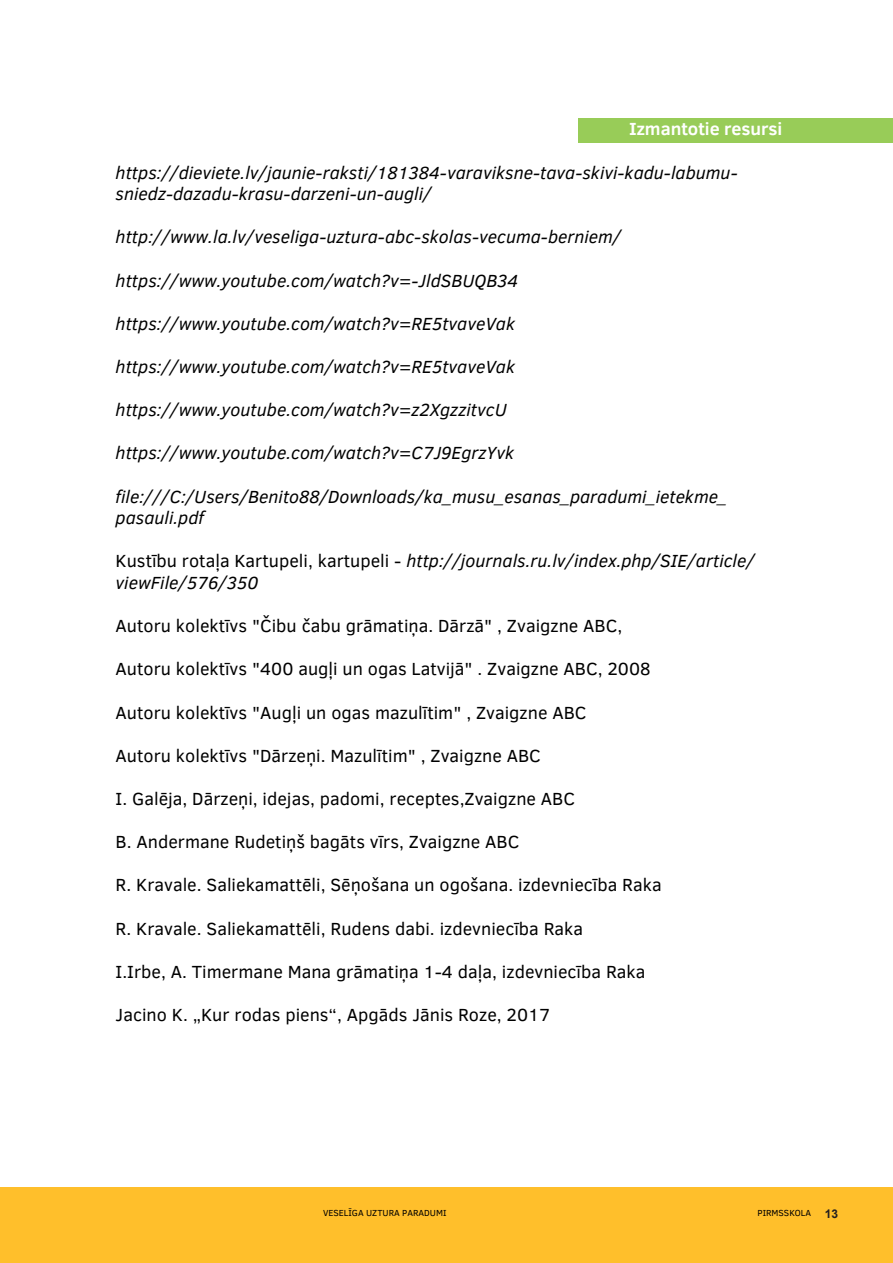
<style>
.page{position:relative;width:893px;height:1263px;background:#fff}
.page>*{position:absolute;margin:0;border:0;box-sizing:border-box;transform-origin:0 0}
.t1{font:italic 18px/21.6px "Clear Sans";color:#000}
.t2{font:18px "Clear Sans";color:#000}
.t3{font:700 18px "Clear Sans";color:#fff}
.t4{font:9px "Clear Sans";color:#000}
.s1{font-style:normal}
.s2{font-family:"Arial";font-weight:700;font-size:12px;color:#231f20}
</style>
<div class="page">
<div style="left:0;top:1188px;width:893px;height:75px;background:#ffbf2b"></div>
<div style="left:578px;top:119px;width:315px;height:24px;background:#98cc58"></div>
<p class="t3" style="left:629px;top:116px;width:155px">Izmantotie resursi</p>
<p class="t1" style="left:116px;top:161px;width:624px">https://dieviete.lv/jaunie-raksti/181384-varaviksne-tava-skivi-kadu-labumu&shy;sniedz-dazadu-krasu-darzeni-un-augli/</p>
<p class="t1" style="left:116px;top:226px;width:507px">http://www.la.lv/veseliga-uztura-abc-skolas-vecuma-berniem/</p>
<p class="t1" style="left:116px;top:269px;width:404px">https://www.youtube.com/watch?v=-JldSBUQB34</p>
<p class="t1" style="left:116px;top:312px;width:401px">https://www.youtube.com/watch?v=RE5tvaveVak</p>
<p class="t1" style="left:116px;top:356px;width:401px">https://www.youtube.com/watch?v=RE5tvaveVak</p>
<p class="t1" style="left:116px;top:399px;width:393px">https://www.youtube.com/watch?v=z2XgzzitvcU</p>
<p class="t1" style="left:116px;top:442px;width:400px">https://www.youtube.com/watch?v=C7J9EgrzYvk</p>
<p class="t1" style="left:116px;top:485px;width:613px">file:///C:/Users/Benito88/Downloads/ka_musu_esanas_paradumi_ietekme_ pasauli.pdf</p>
<p class="t1" style="left:116px;top:550px;width:641px"><span class="s1">Kustību rotaļa Kartupeli, kartupeli -</span> http://journals.ru.lv/index.php/SIE/article/ viewFile/576/350</p>
<p class="t2" style="left:116px;top:614px;width:508px">Autoru kolektīvs "Čibu čabu grāmatiņa. Dārzā" , Zvaigzne ABC,</p>
<p class="t2" style="left:116px;top:657px;width:536px">Autoru kolektīvs "400 augļi un ogas Latvijā" . Zvaigzne ABC, 2008</p>
<p class="t2" style="left:116px;top:700px;width:472px">Autoru kolektīvs "Augļi un ogas mazulītim" , Zvaigzne ABC</p>
<p class="t2" style="left:116px;top:744px;width:427px">Autoru kolektīvs "Dārzeņi. Mazulītim" , Zvaigzne ABC</p>
<p class="t2" style="left:116px;top:787px;width:461px">I. Galēja, Dārzeņi, idejas, padomi, receptes,Zvaigzne ABC</p>
<p class="t2" style="left:116px;top:830px;width:405px">B. Andermane Rudetiņš bagāts vīrs, Zvaigzne ABC</p>
<p class="t2" style="left:116px;top:873px;width:548px">R. Kravale. Saliekamattēli, Sēņošana un ogošana. izdevniecība Raka</p>
<p class="t2" style="left:116px;top:916px;width:469px">R. Kravale. Saliekamattēli, Rudens dabi. izdevniecība Raka</p>
<p class="t2" style="left:116px;top:960px;width:531px">I.Irbe, A. Timermane Mana grāmatiņa 1-4 daļa, izdevniecība Raka</p>
<p class="t2" style="left:116px;top:1003px;width:436px">Jacino K. „Kur rodas piens“, Apgāds Jānis Roze, 2017</p>
<p class="t4" style="left:323px;top:1207px;width:125px">VESELĪGA UZTURA PARADUMI</p>
<p class="t4" style="left:758px;top:1207px;width:82px">PIRMSSKOLA <span class="s2">13</span></p>
</div>
